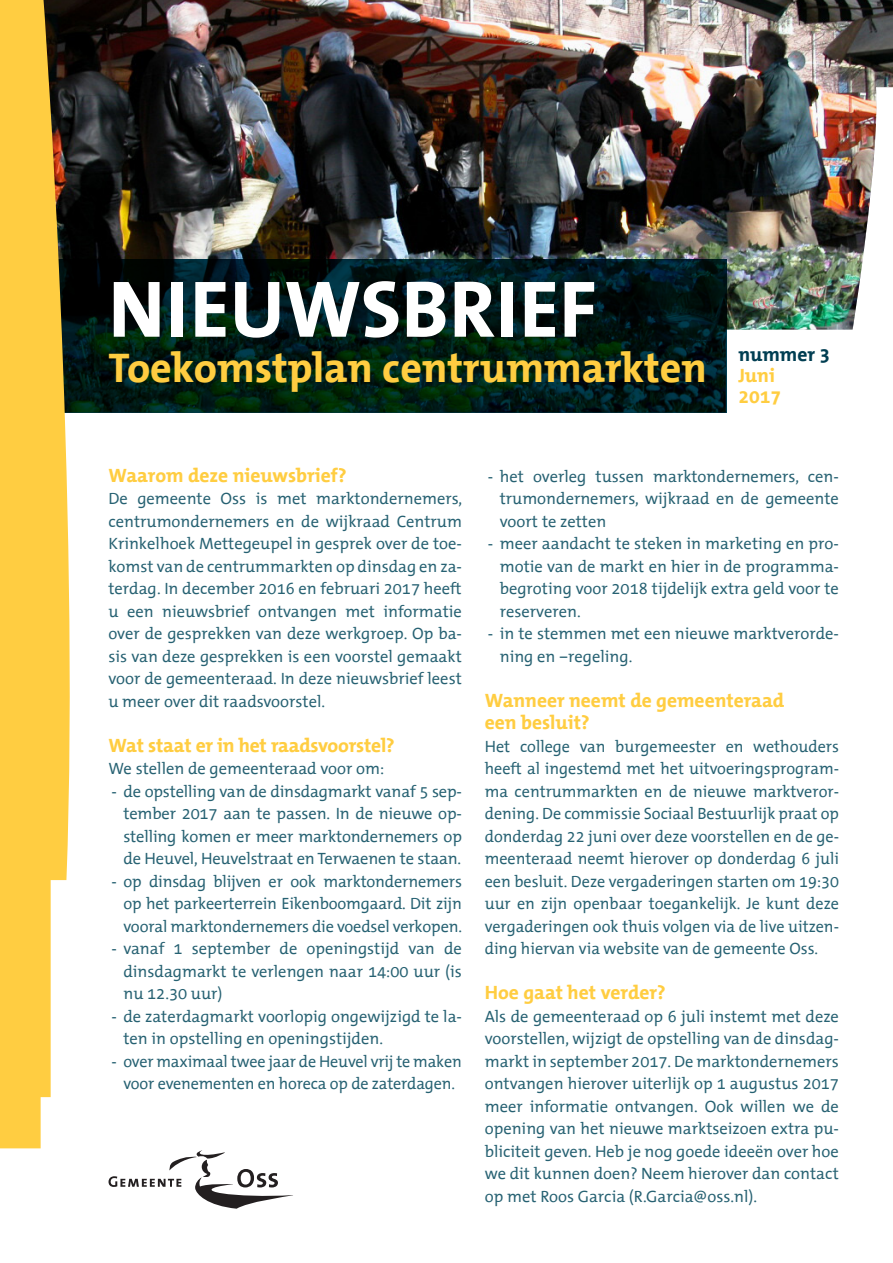
<style>
.page{position:relative;width:893px;height:1263px;background:#fff}
.page>*{position:absolute;margin:0;border:0;box-sizing:border-box;transform-origin:0 0}
.t1{font:700 81px "The Mix Office";color:#fff}
.t2{font:700 42px "The Mix Office";color:#ffcd41}
.t3{font:700 19.5px "The Mix Office";color:#ffcd41}
.t4{font:700 19.5px "The Mix Office";color:#003e52}
.t5{font:16.5px/22.5px "The Mix Office";color:#266172;text-align:justify}
</style>
<div class="page">
<img style="left:81px;top:0;width:812px;height:330px">
<svg style="left:109px;top:1150px;width:184px;height:59px"></svg>
<svg style="left:81px;top:259px;width:646px;height:153px;background:#001916"></svg>
<svg style="left:0;top:0;width:81px;height:1148px;fill:#ffcd41"></svg>
<p class="t1" style="left:108px;top:266px;width:490px">NIEUWSBRIEF</p>
<p class="t2" style="left:108px;top:345px;width:600px">Toekomstplan centrummarkten</p>
<p class="t4" style="left:738px;top:344px;width:93px">nummer 3</p>
<p class="t3" style="left:738px;top:365px;width:38px">Juni</p>
<p class="t3" style="left:738px;top:386px;width:44px">2017</p>
<p class="t3" style="left:108px;top:465px;width:240px">Waarom deze nieuwsbrief?</p>
<p class="t5" style="left:108px;top:488px;width:355px">De gemeente Oss is met marktondernemers, centrumondernemers en de wijkraad Centrum Krinkelhoek Mettegeupel in gesprek over de toe&shy;komst van de centrummarkten op dinsdag en za&shy;terdag. In december 2016 en februari 2017 heeft u een nieuwsbrief ontvangen met informatie over de gesprekken van deze werkgroep. Op ba&shy;sis van deze gesprekken is een voorstel gemaakt voor de gemeenteraad. In deze nieuwsbrief leest u meer over dit raadsvoorstel.</p>
<p class="t3" style="left:108px;top:735px;width:288px">Wat staat er in het raadsvoorstel?</p>
<p class="t5" style="left:108px;top:758px;width:277px">We stellen de gemeenteraad voor om:</p>
<p class="t5" style="left:123px;top:780px;width:340px;text-indent:-12px">- de opstelling van de dinsdagmarkt vanaf 5 sep&shy;tember 2017 aan te passen. In de nieuwe op&shy;stelling komen er meer marktondernemers op de Heuvel, Heuvelstraat en Terwaenen te staan.</p>
<p class="t5" style="left:123px;top:870px;width:340px;text-indent:-12px">- op dinsdag blijven er ook marktondernemers op het parkeerterrein Eikenboomgaard. Dit zijn vooral marktondernemers die voedsel verkopen.</p>
<p class="t5" style="left:123px;top:938px;width:340px;text-indent:-12px">- vanaf 1 september de openingstijd van de dinsdagmarkt te verlengen naar 14:00 uur (is nu 12.30 uur)</p>
<p class="t5" style="left:123px;top:1005px;width:340px;text-indent:-12px">- de zaterdagmarkt voorlopig ongewijzigd te la&shy;ten in opstelling en openingstijden.</p>
<p class="t5" style="left:111px;top:1050px;width:352px;text-align:center">- over maximaal twee jaar de Heuvel vrij te maken voor evenementen en horeca op de zaterdagen.</p>
<p class="t5" style="left:500px;top:465px;width:341px;text-indent:-12px">- het overleg tussen marktondernemers, cen&shy;trumondernemers, wijkraad en de gemeente voort te zetten</p>
<p class="t5" style="left:500px;top:533px;width:341px;text-indent:-12px">- meer aandacht te steken in marketing en pro&shy;motie van de markt en hier in de programma&shy;begroting voor 2018 tijdelijk extra geld voor te reserveren.</p>
<p class="t5" style="left:500px;top:623px;width:341px;text-indent:-12px">- in te stemmen met een nieuwe marktverorde&shy;ning en –regeling.</p>
<p class="t3" style="left:485px;top:690px;width:301px">Wanneer neemt de gemeenteraad</p>
<p class="t3" style="left:485px;top:712px;width:106px">een besluit?</p>
<p class="t5" style="left:485px;top:735px;width:356px">Het college van burgemeester en wethouders heeft al ingestemd met het uitvoeringsprogram&shy;ma centrummarkten en de nieuwe marktveror&shy;dening. De commissie Sociaal Bestuurlijk praat op donderdag 22 juni over deze voorstellen en de ge&shy;meenteraad neemt hierover op donderdag 6 juli een besluit. Deze vergaderingen starten om 19:30 uur en zijn openbaar toegankelijk. Je kunt deze vergaderingen ook thuis volgen via de live uitzen&shy;ding hiervan via website van de gemeente Oss.</p>
<p class="t3" style="left:485px;top:982px;width:182px">Hoe gaat het verder?</p>
<p class="t5" style="left:485px;top:1005px;width:356px">Als de gemeenteraad op 6 juli instemt met deze voorstellen, wijzigt de opstelling van de dinsdag&shy;markt in september 2017. De marktondernemers ontvangen hierover uiterlijk op 1 augustus 2017 meer informatie ontvangen. Ook willen we de opening van het nieuwe marktseizoen extra pu&shy;bliciteit geven. Heb je nog goede ideeën over hoe we dit kunnen doen? Neem hierover dan contact op met Roos Garcia (R.Garcia@oss.nl).</p>
</div>
